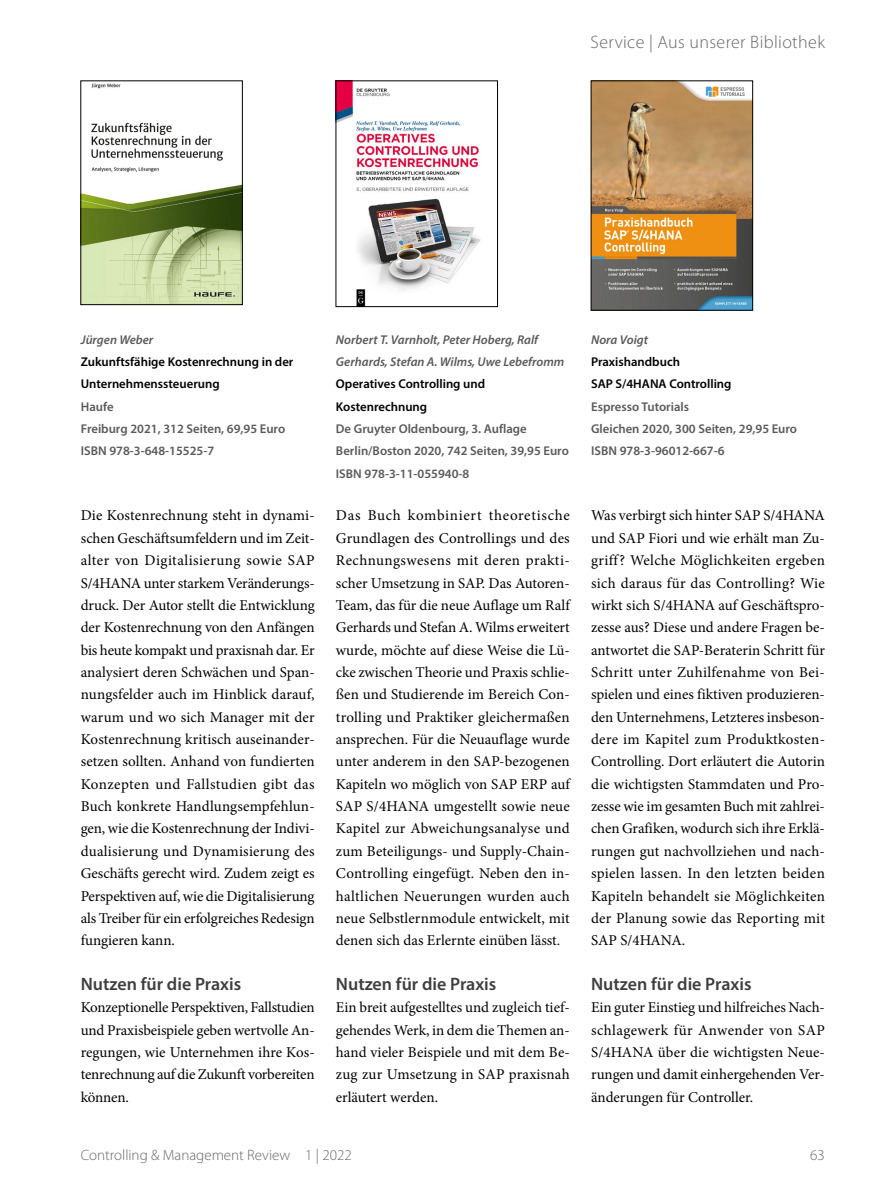
<style>
.page{position:relative;width:893px;height:1187px;background:#fff}
.page>*{position:absolute;margin:0;border:0;box-sizing:border-box;transform-origin:0 0}
.SectionHeading_1_x{font:600 18px "Myriad Pro";color:#3e3e3d}
.t1{font:300 18px "Myriad Pro";letter-spacing:.02em;color:#676767}
.Para_x{font:15px/22.4px "Minion Pro";letter-spacing:-.005em;color:#000;text-align:justify}
.t2{font:300 15px "Myriad Pro";color:#676767}
.Para_Buchinfo{font:600 12.75px/22.4px "Myriad Pro";color:#5a5a59}
.Box_Heading_Buchtite{font:600 12.75px/22.4px "Myriad Pro";color:#000}
.Para_Buchautor{font:italic 600 12.75px/22.4px "Myriad Pro";color:#5a5a59}
</style>
<div class="page">
<img style="left:83px;top:83px;width:158px;height:220px">
<div style="left:81px;top:81px;width:162px;height:224px;border:1px solid #000"></div>
<img style="left:338px;top:83px;width:143px;height:222px">
<div style="left:336px;top:81px;width:162px;height:226px;border:1px solid #000"></div>
<img style="left:593px;top:83px;width:158px;height:225px">
<div style="left:591px;top:81px;width:162px;height:229px;border:1px solid #000"></div>
<p class="t1" style="left:591px;top:32px;width:236px">Service | Aus unserer Bibliothek</p>
<p class="Para_Buchautor" style="left:81px;top:328px;width:74px">Jürgen Weber</p>
<p class="Box_Heading_Buchtite" style="left:81px;top:350px;width:214px">Zukunftsfähige Kostenrechnung in der<br>Unternehmenssteuerung</p>
<p class="Para_Buchinfo" style="left:81px;top:395px;width:206px">Haufe<br>Freiburg 2021, 312 Seiten, 69,95 Euro<br>ISBN 978-3-648-15525-7</p>
<p class="Para_x" style="left:81px;top:504px;width:235px">Die Kostenrechnung steht in dynami&shy;schen Geschäftsumfeldern und im Zeit&shy;alter von Digitalisierung sowie SAP S/4HANA unter starkem Veränderungs&shy;druck. Der Autor stellt die Entwicklung der Kostenrechnung von den Anfängen bis heute kompakt und praxisnah dar. Er analysiert deren Schwächen und Span&shy;nungsfelder auch im Hinblick darauf, warum und wo sich Manager mit der Kostenrechnung kritisch auseinander&shy;setzen sollten. Anhand von fundierten Konzepten und Fallstudien gibt das Buch konkrete Handlungsempfehlun&shy;gen, wie die Kostenrechnung der Indivi&shy;dualisierung und Dynamisierung des Geschäfts gerecht wird. Zudem zeigt es Perspektiven auf, wie die Digitalisierung als Treiber für ein erfolgreiches Redesign fungieren kann.</p>
<p class="SectionHeading_1_x" style="left:81px;top:972px;width:162px">Nutzen für die Praxis</p>
<p class="Para_x" style="left:81px;top:996px;width:235px">Konzeptionelle Perspektiven, Fallstudien und Praxisbeispiele geben wertvolle An&shy;regungen, wie Unternehmen ihre Kos&shy;tenrechnung auf die Zukunft vorbereiten können.</p>
<p class="Para_Buchautor" style="left:336px;top:328px;width:230px">Norbert T. Varnholt, Peter Hoberg, Ralf<br>Gerhards, Stefan A. Wilms, Uwe Lebefromm</p>
<p class="Box_Heading_Buchtite" style="left:336px;top:372px;width:151px">Operatives Controlling und<br>Kostenrechnung</p>
<p class="Para_Buchinfo" style="left:336px;top:417px;width:234px">De Gruyter Oldenbourg, 3. Auflage<br>Berlin/Boston 2020, 742 Seiten, 39,95 Euro<br>ISBN 978-3-11-055940-8</p>
<p class="Para_x" style="left:336px;top:504px;width:235px">Das Buch kombiniert theoretische Grundlagen des Controllings und des Rechnungswesens mit deren prakti&shy;scher Umsetzung in SAP. Das Autoren-Team, das für die neue Auflage um Ralf Gerhards und Stefan A. Wilms erweitert wurde, möchte auf diese Weise die Lü&shy;cke zwischen Theorie und Praxis schlie&shy;ßen und Studierende im Bereich Con&shy;trolling und Praktiker gleichermaßen ansprechen. Für die Neuauflage wurde unter anderem in den SAP-bezogenen Kapiteln wo möglich von SAP ERP auf SAP S/4HANA umgestellt sowie neue Kapitel zur Abweichungsanalyse und zum Beteiligungs- und Supply-Chain-Controlling eingefügt. Neben den in&shy;haltlichen Neuerungen wurden auch neue Selbstlernmodule entwickelt, mit denen sich das Erlernte einüben lässt.</p>
<p class="SectionHeading_1_x" style="left:336px;top:972px;width:162px">Nutzen für die Praxis</p>
<p class="Para_x" style="left:336px;top:996px;width:235px">Ein breit aufgestelltes und zugleich tief&shy;gehendes Werk, in dem die Themen an&shy;hand vieler Beispiele und mit dem Be&shy;zug zur Umsetzung in SAP praxisnah erläutert werden.</p>
<p class="Para_Buchautor" style="left:591px;top:328px;width:58px">Nora Voigt</p>
<p class="Box_Heading_Buchtite" style="left:591px;top:350px;width:142px">Praxishandbuch<br>SAP S/4HANA Controlling</p>
<p class="Para_Buchinfo" style="left:591px;top:395px;width:208px">Espresso Tutorials<br>Gleichen 2020, 300 Seiten, 29,95 Euro<br>ISBN 978-3-96012-667-6</p>
<p class="Para_x" style="left:591px;top:504px;width:235px">Was verbirgt sich hinter SAP S/4HANA und SAP Fiori und wie erhält man Zu&shy;griff? Welche Möglichkeiten ergeben sich daraus für das Controlling? Wie wirkt sich S/4HANA auf Geschäftspro&shy;zesse aus? Diese und andere Fragen be&shy;antwortet die SAP-Beraterin Schritt für Schritt unter Zuhilfenahme von Bei&shy;spielen und eines fiktiven produzieren&shy;den Unternehmens, Letzteres insbeson&shy;dere im Kapitel zum Produktkosten-Controlling. Dort erläutert die Autorin die wichtigsten Stammdaten und Pro&shy;zesse wie im gesamten Buch mit zahlrei&shy;chen Grafiken, wodurch sich ihre Erklä&shy;rungen gut nachvollziehen und nach&shy;spielen lassen. In den letzten beiden Kapiteln behandelt sie Möglichkeiten der Planung sowie das Reporting mit SAP S/4HANA.</p>
<p class="SectionHeading_1_x" style="left:591px;top:972px;width:162px">Nutzen für die Praxis</p>
<p class="Para_x" style="left:591px;top:996px;width:235px">Ein guter Einstieg und hilfreiches Nach&shy;schlagewerk für Anwender von SAP S/4HANA über die wichtigsten Neue&shy;rungen und damit einhergehenden Ver&shy;änderungen für Controller.</p>
<p class="t2" style="left:81px;top:1146px;width:272px">Controlling &amp; Management Review 1 | 2022</p>
<p class="t2" style="left:810px;top:1146px;width:16px">63</p>
</div>
